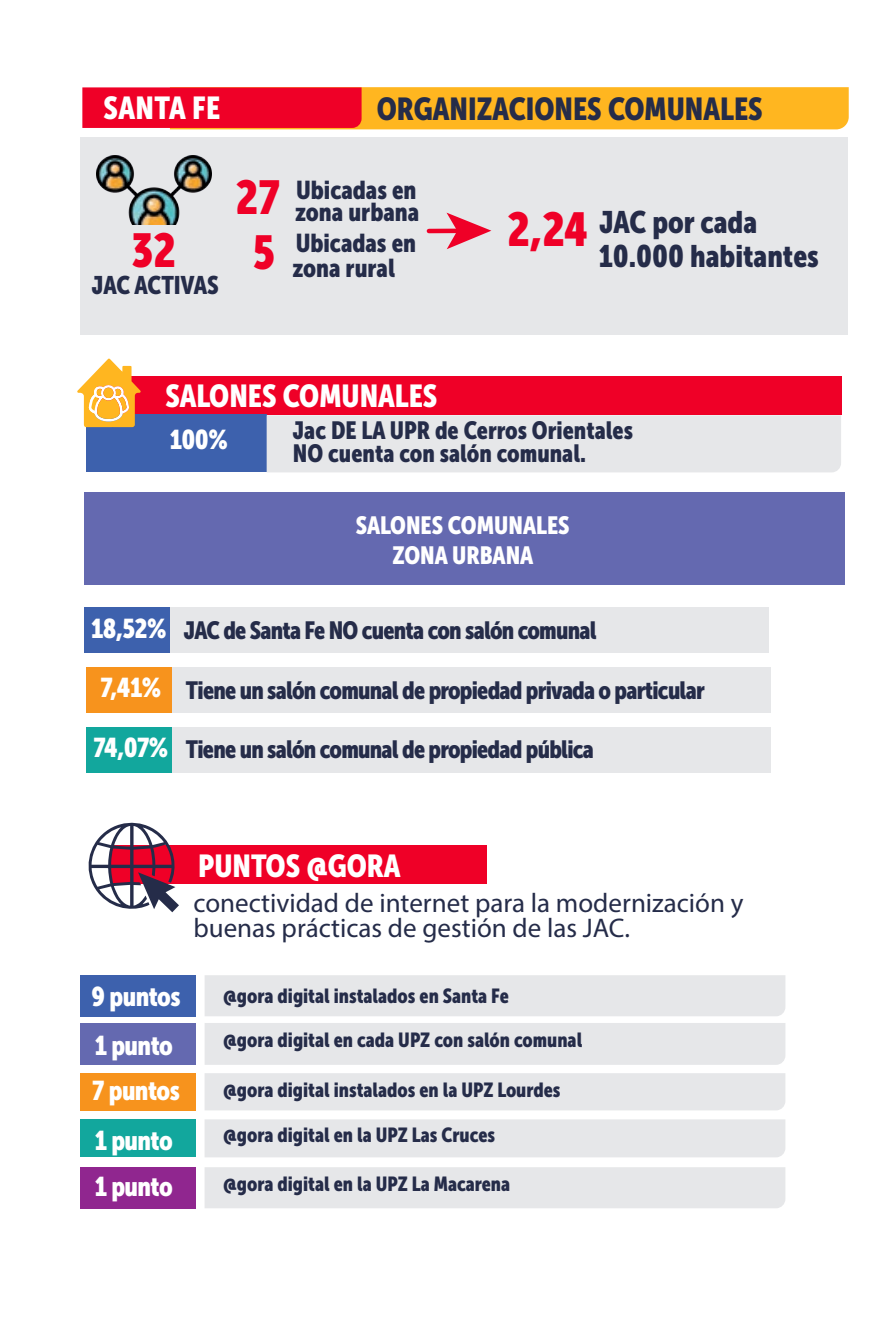
<style>
.page{position:relative;width:893px;height:1324px;background:#fff}
.page>*{position:absolute;margin:0;border:0;box-sizing:border-box;transform-origin:0 0}
.t1{font:47.25px "Museo Sans Condensed 900";color:#ef0027}
.t2{font:31.5px "Museo Sans Condensed 900";color:#fff}
.t3{font:31.5px "Museo Sans Condensed 900";color:#252c49}
.t4{font:30.82px/34.4px "Museo Sans Condensed 900";color:#252c49}
.t5{font:27px/24.8px "Myriad Pro";color:#252c49}
.t6{font:27px "Museo Sans Condensed 900";letter-spacing:-.02em;color:#fff}
.t7{font:25.65px/22.3px "Museo Sans Condensed 900";color:#252c49}
.t8{font:25.2px "Museo Sans Condensed 900";color:#252c49}
.t9{font:24.75px "Museo Sans Condensed 900";letter-spacing:-.03em;color:#252c49}
.t10{font:24.75px/22.5px "Museo Sans Condensed 900";color:#252c49}
.t11{font:24.75px/29.7px "Museo Sans Condensed 900";color:#fff;text-align:center}
.t12{font:20.25px "Museo Sans Condensed 900";color:#252c49}
.s1{font-size:47.25px;color:#ef0027}
.s2{font-size:27px;color:#fff}
</style>
<div class="page">
<div style="left:97px;top:376px;width:744px;height:39px;background:#ef0027"></div>
<div style="left:80px;top:137px;width:768px;height:198px;background:#e6e7e9"></div>
<svg style="left:82px;top:87px;width:767px;height:42px;background:#f97624"></svg>
<img style="left:96px;top:155px;width:115px;height:69px">
<div style="left:86px;top:415px;width:181px;height:57px;background:#3d61ad"></div>
<div style="left:267px;top:415px;width:574px;height:57px;background:#e6e7e9"></div>
<svg style="left:77px;top:358px;width:64px;height:69px"></svg>
<div style="left:111px;top:845px;width:376px;height:39px;background:#ef0027"></div>
<svg style="left:88px;top:822px;width:91px;height:90px"></svg>
<hr style="left:429px;top:229px;width:31px;height:4px;background:#ef0027">
<svg style="left:446px;top:213px;width:45px;height:36px"></svg>
<div style="left:84px;top:492px;width:761px;height:92px;background:#6469b0"></div>
<div style="left:84px;top:608px;width:87px;height:45px;background:#3d61ad"></div>
<div style="left:170px;top:608px;width:598px;height:45px;background:#e6e7e9"></div>
<div style="left:86px;top:667px;width:87px;height:45px;background:#f7931d"></div>
<div style="left:172px;top:667px;width:599px;height:45px;background:#e6e7e9"></div>
<div style="left:86px;top:727px;width:87px;height:45px;background:#12a79d"></div>
<div style="left:172px;top:727px;width:599px;height:45px;background:#e6e7e9"></div>
<div style="left:81px;top:975px;width:115px;height:41px;background:#3d61ad"></div>
<div style="left:205px;top:975px;width:580px;height:41px;background:#e6e7e9"></div>
<div style="left:81px;top:1023px;width:115px;height:42px;background:#6469b0"></div>
<div style="left:205px;top:1023px;width:580px;height:42px;background:#e6e7e9"></div>
<div style="left:81px;top:1073px;width:115px;height:37px;background:#f7931d"></div>
<div style="left:205px;top:1073px;width:580px;height:37px;background:#e6e7e9"></div>
<div style="left:81px;top:1119px;width:115px;height:38px;background:#12a79d"></div>
<div style="left:205px;top:1119px;width:580px;height:38px;background:#e6e7e9"></div>
<div style="left:81px;top:1167px;width:115px;height:41px;background:#90268f"></div>
<div style="left:205px;top:1167px;width:580px;height:41px;background:#e6e7e9"></div>
<h2 class="t2" style="left:104px;top:90px;width:118px">SANTA FE</h2>
<h2 class="t3" style="left:377px;top:91px;width:387px">ORGANIZACIONES COMUNALES</h2>
<h1 class="t1" style="left:131px;top:224px;width:46px">32</h1>
<p class="t8" style="left:92px;top:270px;width:128px">JAC ACTIVAS</p>
<h1 class="t1" style="left:236px;top:170px;width:46px">27</h1>
<p class="t7" style="left:295px;top:179px;width:126px">Ubicadas en zona urbana</p>
<p class="t7" style="left:292px;top:230px;width:125px;line-height:25.4px;text-indent:-40px"><span class="s1">5</span> Ubicadas en zona rural</p>
<h2 class="t2" style="left:165px;top:378px;width:273px">SALONES COMUNALES</h2>
<h1 class="t1" style="left:507px;top:203px;width:82px">2,24</h1>
<h3 class="t4" style="left:599px;top:205px;width:222px">JAC por cada<br>10.000 habitantes</h3>
<h3 class="t6" style="left:170px;top:424px;width:59px">100%</h3>
<p class="t10" style="left:293px;top:419px;width:342px">Jac DE LA UPR de Cerros Orientales<br>NO cuenta con salón comunal.</p>
<p class="t11" style="left:356px;top:511px;width:215px">SALONES COMUNALES<br>ZONA URBANA</p>
<p class="t9" style="left:91px;top:616px;width:507px"><span class="s2">18,52%</span> JAC de Santa Fe NO cuenta con salón comunal</p>
<p class="t9" style="left:101px;top:676px;width:606px"><span class="s2">7,41%</span> Tiene un salón comunal de propiedad privada o particular</p>
<p class="t9" style="left:93px;top:736px;width:502px"><span class="s2">74,07%</span> Tiene un salón comunal de propiedad pública</p>
<h2 class="t2" style="left:198px;top:848px;width:204px">PUNTOS @GORA</h2>
<h3 class="t5" style="left:193px;top:890px;width:552px">conectividad de internet para la modernización y buenas prácticas de gestión de las JAC.</h3>
<h3 class="t6" style="left:92px;top:981px;width:90px">9 puntos</h3>
<p class="t12" style="left:223px;top:984px;width:287px">@gora digital instalados en Santa Fe</p>
<h3 class="t6" style="left:95px;top:1030px;width:80px">1 punto</h3>
<p class="t12" style="left:223px;top:1029px;width:361px">@gora digital en cada UPZ con salón comunal</p>
<h3 class="t6" style="left:92px;top:1075px;width:89px">7 puntos</h3>
<p class="t12" style="left:223px;top:1079px;width:339px">@gora digital instalados en la UPZ Lourdes</p>
<h3 class="t6" style="left:95px;top:1125px;width:80px">1 punto</h3>
<p class="t12" style="left:223px;top:1123px;width:273px">@gora digital en la UPZ Las Cruces</p>
<h3 class="t6" style="left:95px;top:1171px;width:80px">1 punto</h3>
<p class="t12" style="left:223px;top:1172px;width:288px">@gora digital en la UPZ La Macarena</p>
</div>
